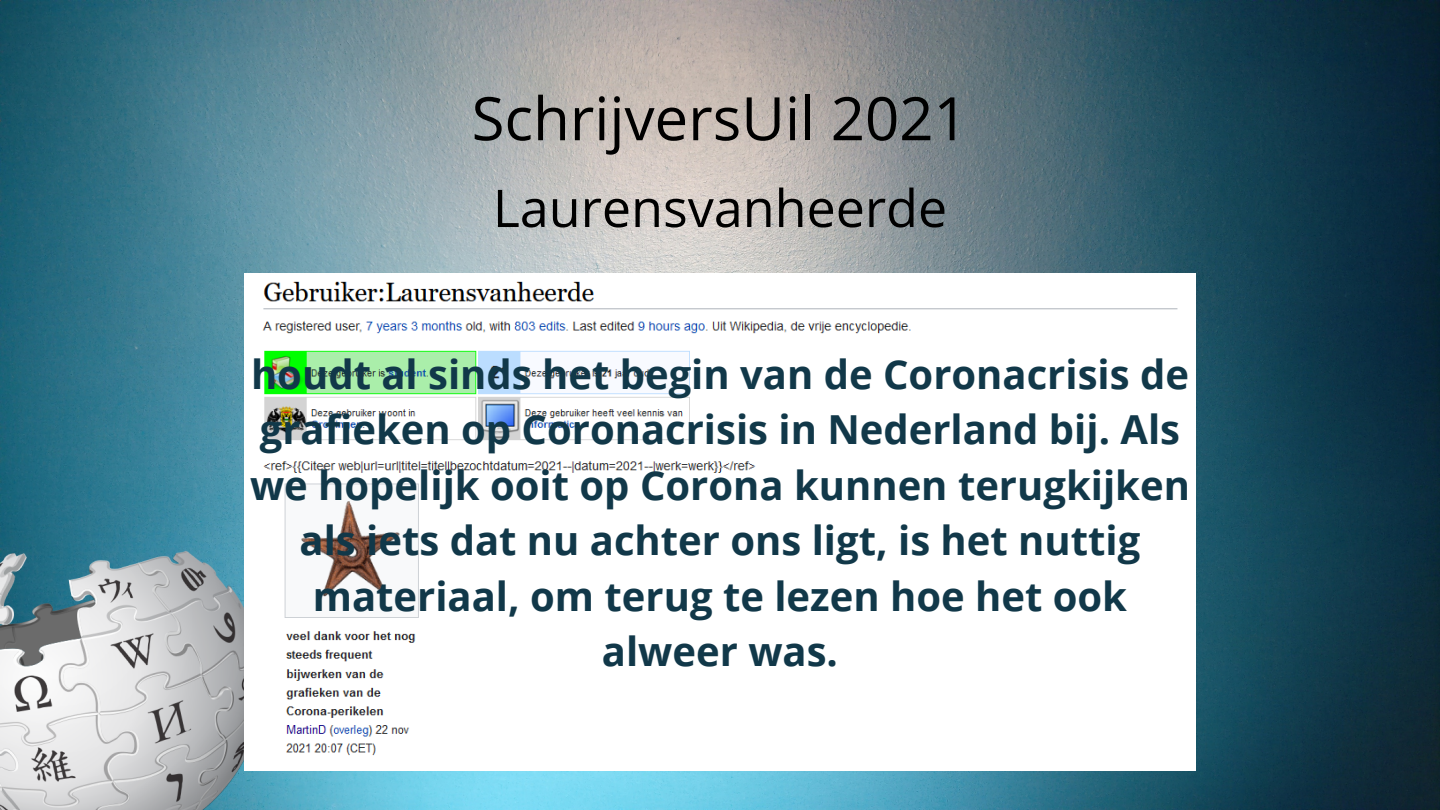
<style>
.page{position:relative;width:1440px;height:810px;background:#fff}
.page>*{position:absolute;margin:0;border:0;box-sizing:border-box;transform-origin:0 0}
.t1{font:60px "Open Sans";color:#000}
.t2{font:52px "Open Sans";color:#000}
.t3{font:700 40px/55.5px "Open Sans";color:#113849;text-align:center}
</style>
<div class="page">
<img style="left:0;top:0;width:1440px;height:810px">
<img style="left:0;top:503px;width:314px;height:307px">
<img style="left:245px;top:274px;width:951px;height:496px">
<h1 class="t1" style="left:472px;top:76px;width:498px">SchrijversUil 2021</h1>
<h2 class="t2" style="left:493px;top:171px;width:456px">Laurensvanheerde</h2>
<p class="t3" style="left:250px;top:345px;width:941px">houdt al sinds het begin van de Coronacrisis de grafieken op Coronacrisis in Nederland bij. Als we hopelijk ooit op Corona kunnen terugkijken als iets dat nu achter ons ligt, is het nuttig materiaal, om terug te lezen hoe het ook alweer was.</p>
</div>
